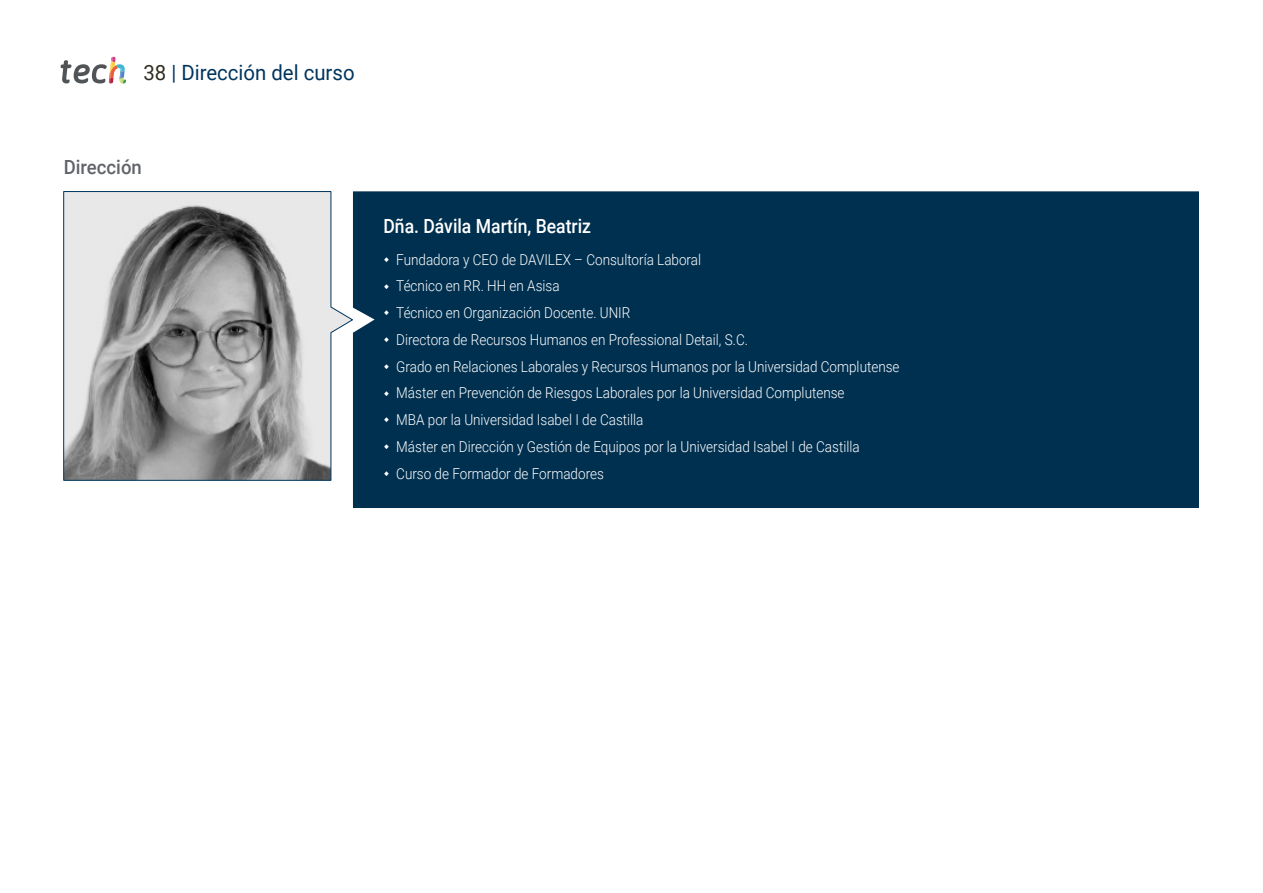
<style>
.page{position:relative;width:1263px;height:893px;background:#fff}
.page>*{position:absolute;margin:0;border:0;box-sizing:border-box;transform-origin:0 0}
.t1{font:21px "Roboto";color:#00355e}
.t2{font:500 19.5px "Roboto";color:#fff;scale:.9 1}
.t3{font:500 19.5px "Roboto";color:#61646a;scale:.95 1}
.t4{font:300 15px/26.7px "Roboto";color:#fff;scale:.9 1}
.s1{color:#312e20}
</style>
<div class="page">
<svg style="left:61px;top:57px;width:65px;height:27px"></svg>
<div style="left:353px;top:191px;width:846px;height:317px;background:#003050"></div>
<svg style="left:63px;top:191px;width:290px;height:290px;background:#ababac"></svg>
<svg style="left:384px;top:257px;width:5px;height:5px"></svg>
<svg style="left:384px;top:284px;width:5px;height:5px"></svg>
<svg style="left:384px;top:310px;width:5px;height:5px"></svg>
<svg style="left:384px;top:337px;width:5px;height:5px"></svg>
<svg style="left:384px;top:364px;width:5px;height:5px"></svg>
<svg style="left:384px;top:391px;width:5px;height:5px"></svg>
<svg style="left:384px;top:417px;width:5px;height:5px"></svg>
<svg style="left:384px;top:444px;width:5px;height:5px"></svg>
<svg style="left:384px;top:471px;width:5px;height:5px"></svg>
<h1 class="t1" style="left:144px;top:57px;width:213px"><span class="s1">38</span> | Dirección del curso</h1>
<h2 class="t3" style="left:64px;top:154px;width:84px">Dirección</h2>
<h2 class="t2" style="left:383px;top:212px;width:232px">Dña. Dávila Martín, Beatriz</h2>
<p class="t4" style="left:396px;top:245px;width:561px">Fundadora y CEO de DAVILEX – Consultoría Laboral<br>Técnico en RR. HH en Asisa<br>Técnico en Organización Docente. UNIR<br>Directora de Recursos Humanos en Professional Detail, S.C.<br>Grado en Relaciones Laborales y Recursos Humanos por la Universidad Complutense Máster en Prevención de Riesgos Laborales por la Universidad Complutense<br>MBA por la Universidad Isabel I de Castilla<br>Máster en Dirección y Gestión de Equipos por la Universidad Isabel I de Castilla<br>Curso de Formador de Formadores</p>
</div>
